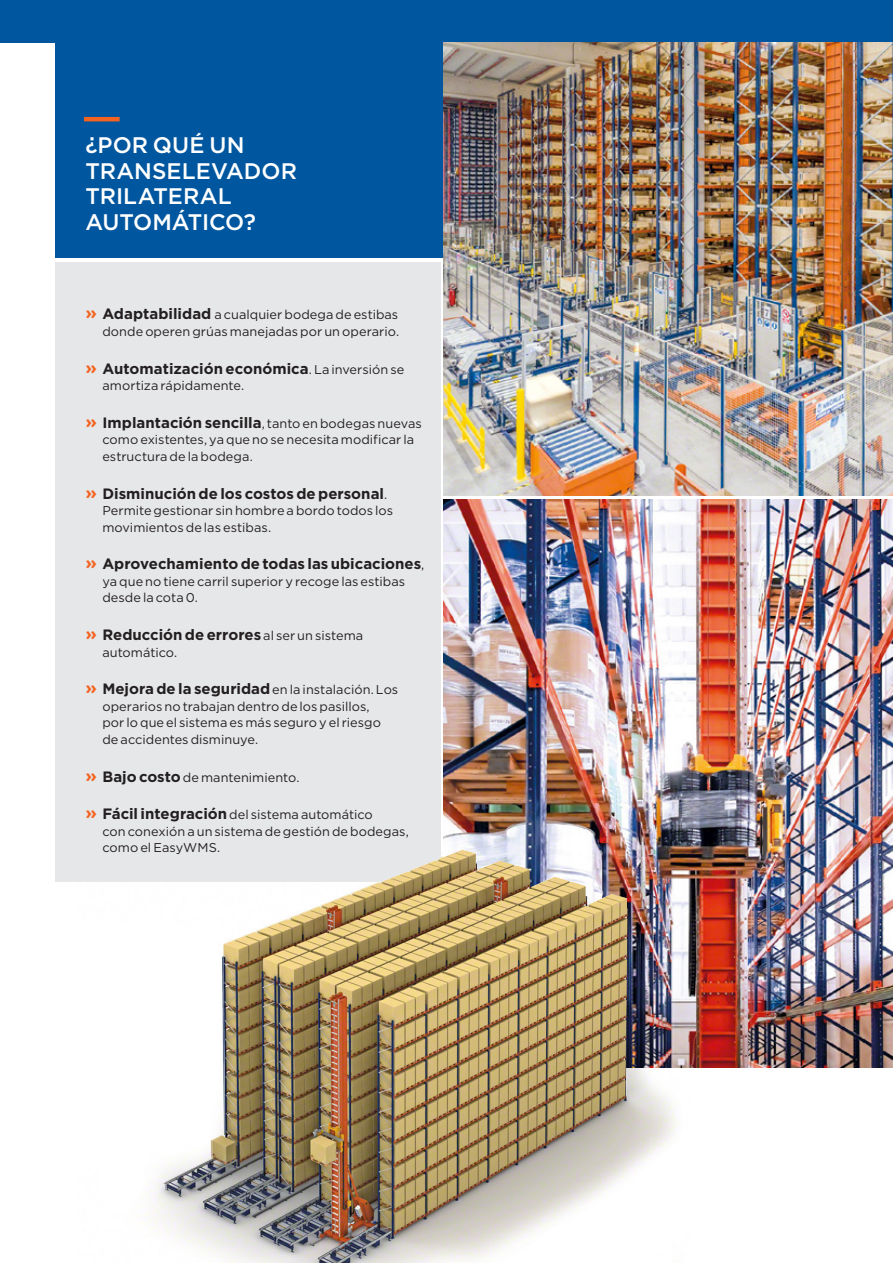
<style>
.page{position:relative;width:893px;height:1263px;background:#fff}
.page>*{position:absolute;margin:0;border:0;box-sizing:border-box;transform-origin:0 0}
.t1{font:500 22.5px/25.5px "Gotham";color:#fff}
.t2{font:700 15px "Gotham";color:#231f20}
.t3{font:12.75px/16.5px "Gotham";letter-spacing:.005em;color:#231f20}
.s1{font-weight:700;font-size:18px;color:#f36421}
.s2{font-weight:700;font-size:15px}
.s3{font-size:18px;color:#f36421}
.s4{font-weight:400;font-size:12.75px}
</style>
<div class="page">
<div style="left:0;top:0;width:893px;height:43px;background:#01579f"></div>
<img style="left:144px;top:1067px;width:550px;height:166px">
<div style="left:55px;top:43px;width:389px;height:215px;background:#01579f"></div>
<div style="left:55px;top:262px;width:386px;height:620px;background:#e6e7e9"></div>
<img style="left:443px;top:500px;width:450px;height:567px">
<img style="left:443px;top:43px;width:450px;height:452px">
<img style="left:164px;top:850px;width:490px;height:413px">
<hr style="left:84px;top:117px;width:36px;height:4px;background:#f36421">
<h1 class="t1" style="left:85px;top:132px;width:213px">¿POR QUÉ UN<br>TRANSELEVADOR<br>TRILATERAL<br>AUTOMÁTICO?</h1>
<p class="t3" style="left:85px;top:306px;width:315px;text-align:right"><span class="s1">»</span> <span class="s2">Adaptabilidad</span> a cualquier bodega de estibas donde operen grúas manejadas por un operario.</p>
<p class="t2" style="left:85px;top:358px;width:320px"><span class="s3">»</span> Automatización económica<span class="s4">. La inversión se</span></p>
<p class="t3" style="left:102px;top:377px;width:143px">amortiza rápidamente.</p>
<p class="t3" style="left:102px;top:415px;width:321px;text-indent:-17px"><span class="s1">»</span> <span class="s2">Implantación sencilla</span>, tanto en bodegas nuevas como existentes, ya que no se necesita modificar la estructura de la bodega.</p>
<p class="t2" style="left:85px;top:483px;width:303px"><span class="s3">»</span> Disminución de los costos de personal<span class="s4">.</span></p>
<p class="t3" style="left:102px;top:502px;width:292px">Permite gestionar sin hombre a bordo todos los movimientos de las estibas.</p>
<p class="t2" style="left:85px;top:554px;width:340px"><span class="s3">»</span> Aprovechamiento de todas las ubicaciones<span class="s4">,</span></p>
<p class="t3" style="left:102px;top:573px;width:304px">ya que no tiene carril superior y recoge las estibas desde la cota 0.</p>
<p class="t2" style="left:85px;top:625px;width:279px"><span class="s3">»</span> Reducción de errores <span class="s4">al ser un sistema</span></p>
<p class="t3" style="left:102px;top:643px;width:76px">automático.</p>
<p class="t2" style="left:85px;top:679px;width:314px"><span class="s3">»</span> Mejora de la seguridad <span class="s4">en la instalación. Los</span></p>
<p class="t3" style="left:102px;top:698px;width:280px">operarios no trabajan dentro de los pasillos, por lo que el sistema es más seguro y el riesgo de accidentes disminuye.</p>
<p class="t3" style="left:85px;top:769px;width:216px"><span class="s1">»</span> <span class="s2">Bajo costo</span> de mantenimiento.</p>
<p class="t3" style="left:102px;top:806px;width:308px;text-indent:-17px"><span class="s1">»</span> <span class="s2">Fácil integración</span> del sistema automático<br>con conexión a un sistema de gestión de bodegas, como el EasyWMS.</p>
</div>
